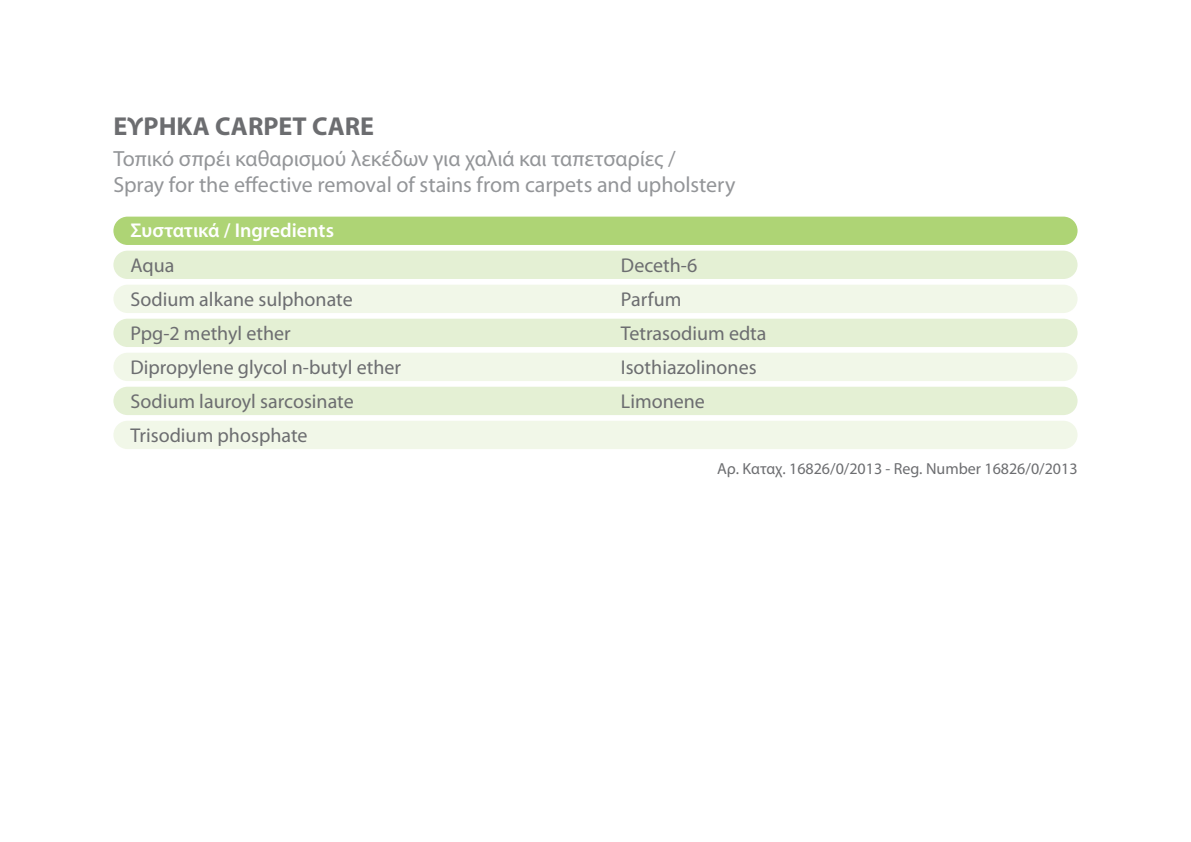
<style>
.page{position:relative;width:1191px;height:842px;background:#fff}
.page>*{position:absolute;margin:0;border:0;box-sizing:border-box;transform-origin:0 0}
.t1{font:700 26px "Myriad Pro";color:#6c6d70}
.t2{font:22px/26.4px "Myriad Pro";letter-spacing:-.005em;color:#939598}
.t3{font:20px/34px "Myriad Pro";color:#6c6d70}
.t4{font:600 20px "Myriad Pro";color:#fff}
.t5{font:16px "Myriad Pro";color:#6c6d70}
</style>
<div class="page">
<div style="left:113px;top:217px;width:964px;height:28px;background:#aed475;border-radius:14px"></div>
<div style="left:113px;top:251px;width:964px;height:28px;background:#e4f0d4;border-radius:14px"></div>
<div style="left:113px;top:285px;width:964px;height:28px;background:#f1f7e8;border-radius:14px"></div>
<div style="left:113px;top:319px;width:964px;height:28px;background:#e4f0d4;border-radius:14px"></div>
<div style="left:113px;top:353px;width:964px;height:28px;background:#f1f7e8;border-radius:14px"></div>
<div style="left:113px;top:387px;width:964px;height:28px;background:#e4f0d4;border-radius:14px"></div>
<div style="left:113px;top:421px;width:964px;height:28px;background:#f1f7e8;border-radius:14px"></div>
<h1 class="t1" style="left:113px;top:112px;width:262px">ΕΥΡΗΚΑ CARPET CARE</h1>
<p class="t2" style="left:113px;top:146px;width:623px">Toπικό σπρέι καθαρισμού λεκέδων για χαλιά και ταπετσαρίες /<br>Spray for the effective removal of stains from carpets and upholstery</p>
<p class="t4" style="left:130px;top:220px;width:205px">Συστατικά / Ingredients</p>
<p class="t3" style="left:130px;top:248px;width:272px">Aqua<br>Sodium alkane sulphonate<br>Ppg-2 methyl ether<br>Dipropylene glycol n-butyl ether<br>Sodium lauroyl sarcosinate<br>Trisodium phosphate</p>
<p class="t3" style="left:621px;top:248px;width:147px">Deceth-6<br>Parfum<br>Tetrasodium edta<br>Isothiazolinones<br>Limonene</p>
<p class="t5" style="left:717px;top:460px;width:362px">Αρ. Καταχ. 16826/0/2013 - Reg. Number 16826/0/2013</p>
</div>
